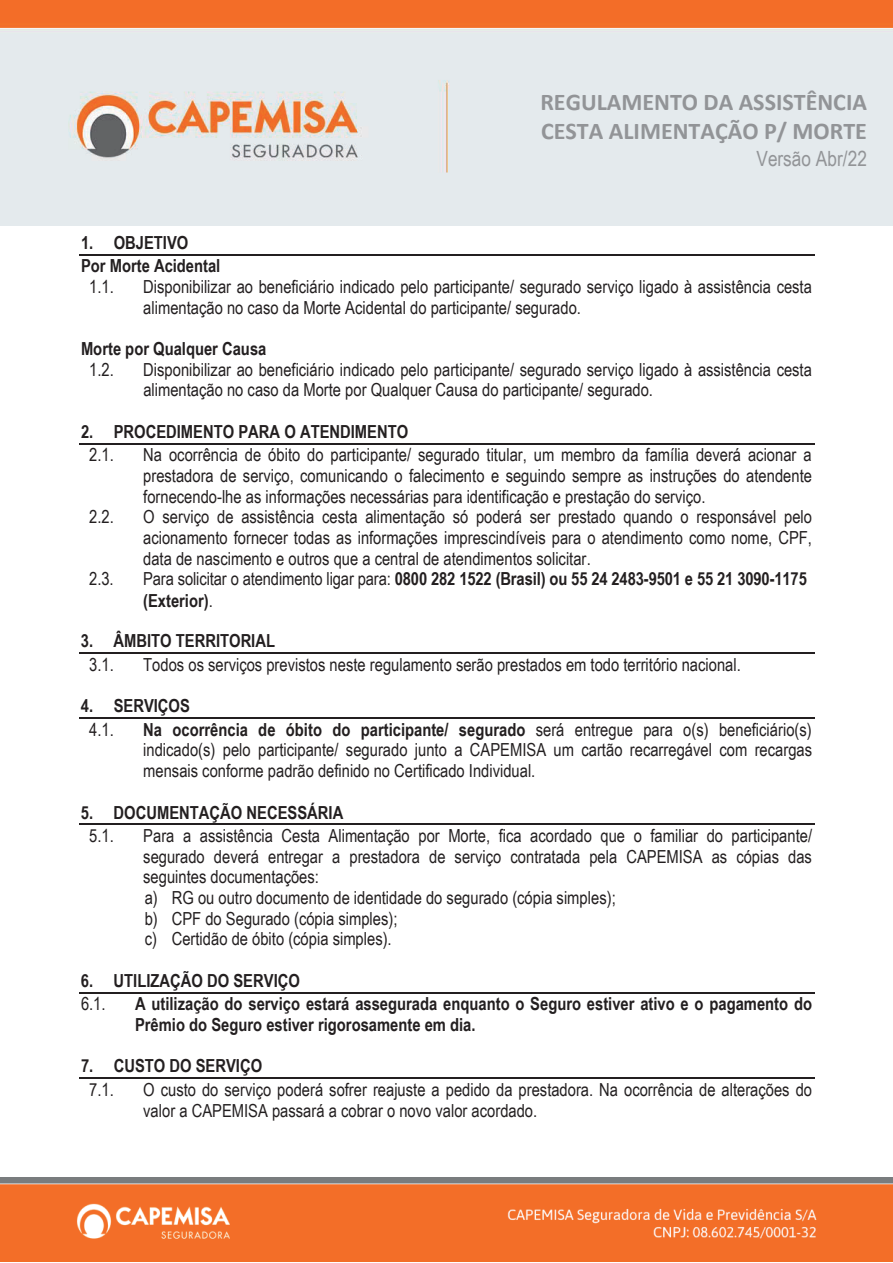
<style>
.page{position:relative;width:893px;height:1263px;background:#fff}
.page>*{position:absolute;margin:0;border:0;box-sizing:border-box;transform-origin:0 0}
.t1{font:700 24px/29.2px "Calibri";color:#929497}
.t2{font:21px "Arial Narrow";color:#929497}
.t3{font:18px/20.7px "Arial Narrow";color:#231f20}
.t4{font:700 18px/23.5px "Arial Narrow";color:#231f20}
.s1{font-weight:400}
.s2{font-weight:700}
</style>
<div class="page">
<img style="left:0;top:0;width:893px;height:225px">
<img style="left:0;top:1177px;width:893px;height:85px">
<hr style="left:79px;top:254px;width:735px;height:2px;background:#231f20">
<hr style="left:79px;top:443px;width:735px;height:2px;background:#231f20">
<hr style="left:79px;top:653px;width:735px;height:1px;background:#231f20">
<hr style="left:79px;top:718px;width:735px;height:1px;background:#231f20">
<hr style="left:79px;top:824px;width:735px;height:1px;background:#231f20">
<hr style="left:79px;top:992px;width:735px;height:2px;background:#231f20">
<hr style="left:79px;top:1078px;width:735px;height:1px;background:#231f20">
<h1 class="t1" style="left:540px;top:87px;width:328px">REGULAMENTO DA ASSISTÊNCIA<br>CESTA ALIMENTAÇÃO P/ MORTE</h1>
<p class="t2" style="left:756px;top:146px;width:112px">Versão Abr/22</p>
<p class="t4" style="left:81px;top:230px;width:141px">1. OBJETIVO<br>Por Morte Acidental</p>
<p class="t3" style="left:89px;top:276px;width:26px">1.1.</p>
<p class="t3" style="left:143px;top:276px;width:670px">Disponibilizar ao beneficiário indicado pelo participante/ segurado serviço ligado à assistência cesta alimentação no caso da Morte Acidental do participante/ segurado.</p>
<p class="t4" style="left:81px;top:336px;width:187px">Morte por Qualquer Causa</p>
<p class="t3" style="left:89px;top:359px;width:26px">1.2.</p>
<p class="t3" style="left:143px;top:359px;width:670px">Disponibilizar ao beneficiário indicado pelo participante/ segurado serviço ligado à assistência cesta alimentação no caso da Morte por Qualquer Causa do participante/ segurado.</p>
<p class="t4" style="left:81px;top:419px;width:329px">2. PROCEDIMENTO PARA O ATENDIMENTO</p>
<p class="t3" style="left:89px;top:445px;width:26px">2.1.</p>
<p class="t3" style="left:143px;top:445px;width:670px;text-align:justify">Na ocorrência de óbito do participante/ segurado titular, um membro da família deverá acionar a prestadora de serviço, comunicando o falecimento e seguindo sempre as instruções do atendente fornecendo-lhe as informações necessárias para identificação e prestação do serviço.</p>
<p class="t3" style="left:89px;top:507px;width:26px">2.2.</p>
<p class="t3" style="left:143px;top:507px;width:670px;text-align:justify">O serviço de assistência cesta alimentação só poderá ser prestado quando o responsável pelo acionamento fornecer todas as informações imprescindíveis para o atendimento como nome, CPF, data de nascimento e outros que a central de atendimentos solicitar.</p>
<p class="t3" style="left:89px;top:568px;width:26px">2.3.</p>
<p class="t4" style="left:143px;top:567px;width:665px;line-height:21.6px"><span class="s1">Para solicitar o atendimento ligar para:</span> 0800 282 1522 (Brasil) ou 55 24 2483-9501 e 55 21 3090-1175 (Exterior)<span class="s1">.</span></p>
<p class="t4" style="left:81px;top:628px;width:196px">3. ÂMBITO TERRITORIAL</p>
<p class="t3" style="left:89px;top:654px;width:26px">3.1.</p>
<p class="t3" style="left:143px;top:654px;width:599px">Todos os serviços previstos neste regulamento serão prestados em todo território nacional.</p>
<p class="t4" style="left:81px;top:693px;width:110px">4. SERVIÇOS</p>
<p class="t3" style="left:89px;top:719px;width:26px">4.1.</p>
<p class="t3" style="left:143px;top:719px;width:670px;text-align:justify"><span class="s2">Na ocorrência de óbito do participante/ segurado</span> será entregue para o(s) beneficiário(s) indicado(s) pelo participante/ segurado junto a CAPEMISA um cartão recarregável com recargas mensais conforme padrão definido no Certificado Individual.</p>
<p class="t4" style="left:81px;top:800px;width:264px">5. DOCUMENTAÇÃO NECESSÁRIA</p>
<p class="t3" style="left:89px;top:825px;width:26px">5.1.</p>
<p class="t3" style="left:143px;top:825px;width:670px">Para a assistência Cesta Alimentação por Morte, fica acordado que o familiar do participante/ segurado deverá entregar a prestadora de serviço contratada pela CAPEMISA as cópias das seguintes documentações:<br>a) RG ou outro documento de identidade do segurado (cópia simples);<br>b) CPF do Segurado (cópia simples);<br>c) Certidão de óbito (cópia simples).</p>
<p class="t4" style="left:81px;top:968px;width:220px">6. UTILIZAÇÃO DO SERVIÇO</p>
<p class="t3" style="left:81px;top:994px;width:26px">6.1.</p>
<p class="t4" style="left:135px;top:993px;width:678px;line-height:20.5px">A utilização do serviço estará assegurada enquanto o Seguro estiver ativo e o pagamento do<br>Prêmio do Seguro estiver rigorosamente em dia.</p>
<p class="t4" style="left:81px;top:1053px;width:183px">7. CUSTO DO SERVIÇO</p>
<p class="t3" style="left:89px;top:1079px;width:26px">7.1.</p>
<p class="t3" style="left:143px;top:1079px;width:670px">O custo do serviço poderá sofrer reajuste a pedido da prestadora. Na ocorrência de alterações do valor a CAPEMISA passará a cobrar o novo valor acordado.</p>
</div>
